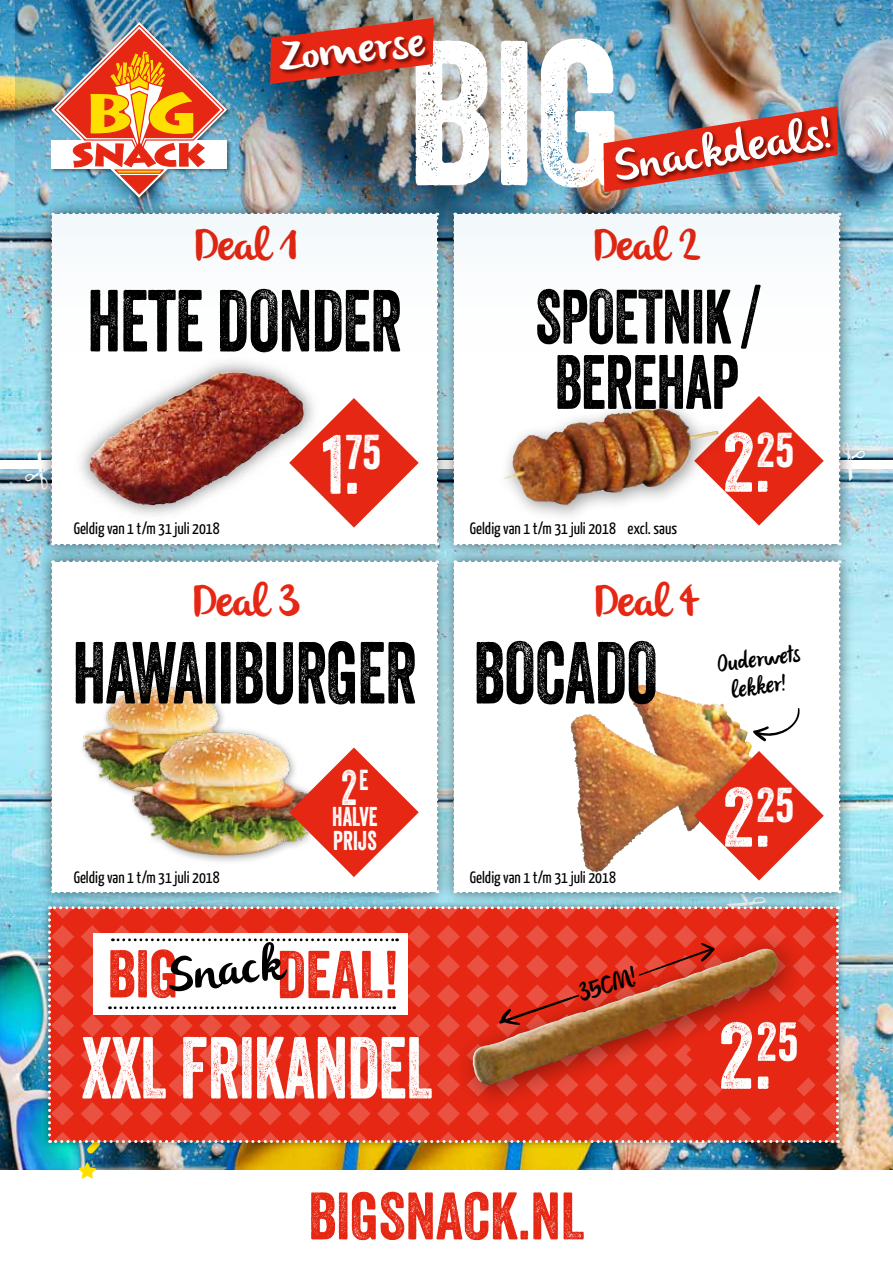
<style>
.page{position:relative;width:893px;height:1263px;background:#fff}
.page>*{position:absolute;margin:0;border:0;box-sizing:border-box;transform-origin:0 0}
.t1{font:199.5px "Veneer";color:#fff}
.t2{font:90.75px "Veneer";color:#fff}
.t3{font:84.9px "Veneer";letter-spacing:-.01em;color:#000;scale:.85 1}
.t4{font:84.9px "Veneer";letter-spacing:-.01em;color:#fff;scale:.85 1}
.t5{font:81px "Veneer";color:#fff}
.t6{font:74.4px/65.2px "Veneer";letter-spacing:-.01em;color:#000;scale:.85 1}
.t7{font:65.4px "Veneer";color:#e52713}
.t8{font:64.8px "Veneer";color:#e52713}
.t9{font:49.05px "Olivier 2016";color:#000}
.t10{font:48.15px "Veneer";color:#fff;scale:.85 1}
.t11{font:45.15px "Olivier 2016";color:#fff;scale:1.04 1}
.t12{font:45px "Olivier 2016";letter-spacing:-.03em;color:#e52713}
.t13{font:42.3px "Olivier 2016";color:#fff;scale:1.04 1}
.t14{font:26.55px "Olivier 2016";color:#000;scale:.85 1}
.t15{font:26.4px/23.2px "Veneer";color:#fff;scale:.85 1}
.t16{font:24px/27px "Olivier 2016";color:#000;text-align:center;scale:.85 1}
.t17{font:16.5px "Yanone Kaffeesatz";color:#000}
</style>
<div class="page">
<img style="left:0;top:0;width:893px;height:459px">
<img style="left:0;top:470px;width:893px;height:206px">
<img style="left:0;top:676px;width:893px;height:494px">
<svg style="left:79px;top:1162px;width:17px;height:17px"></svg>
<div style="left:439px;top:199px;width:415px;height:360px;background:#000;opacity:.55"></div>
<div style="left:37px;top:547px;width:415px;height:360px;background:#000;opacity:.55"></div>
<div style="left:439px;top:547px;width:415px;height:360px;background:#000;opacity:.55"></div>
<img style="left:15px;top:0;width:878px;height:384px">
<div style="left:51px;top:22px;width:180px;height:180px;background:#000;opacity:.4"></div>
<img style="left:51px;top:22px;width:176px;height:176px">
<img style="left:270px;top:18px;width:164px;height:66px">
<div style="left:279px;top:35px;width:151px;height:40px;background:#000;opacity:.55"></div>
<img style="left:603px;top:106px;width:235px;height:86px">
<div style="left:614px;top:115px;width:222px;height:71px;background:#000;opacity:.55"></div>
<svg style="left:25px;top:213px;width:413px;height:332px"></svg>
<img style="left:48px;top:560px;width:792px;height:593px">
<svg style="left:453px;top:213px;width:413px;height:332px"></svg>
<h3 class="t13" style="left:276px;top:33px;width:143px;rotate:-6deg">Zomerse</h3>
<h1 class="t1" style="left:407px;top:-8px;width:218px">BIG</h1>
<h3 class="t11" style="left:610px;top:141px;width:214px;rotate:-9deg">Snackdeals!</h3>
<h3 class="t12" style="left:194px;top:220px;width:105px">Deal 1</h3>
<h3 class="t12" style="left:593px;top:220px;width:109px">Deal 2</h3>
<h3 class="t3" style="left:87px;top:269px;width:372px">HETE DONDER</h3>
<h3 class="t6" style="left:535px;top:284px;width:264px">SPOETNIK /<br>BEREHAP</h3>
<h3 class="t5" style="left:322px;top:415px;width:60px">1.<sup>75</sup></h3>
<p class="t17" style="left:74px;top:518px;width:147px">Geldig van 1 t/m 31 juli 2018</p>
<h3 class="t5" style="left:723px;top:413px;width:73px">2.<sup>25</sup></h3>
<p class="t17" style="left:470px;top:518px;width:147px">Geldig van 1 t/m 31 juli 2018</p>
<p class="t17" style="left:628px;top:518px;width:51px">excl. saus</p>
<h3 class="t12" style="left:193px;top:576px;width:109px">Deal 3</h3>
<h3 class="t3" style="left:72px;top:621px;width:407px">HAWAIIBURGER</h3>
<h3 class="t10" style="left:341px;top:758px;width:34px">2<sup>E</sup></h3>
<h3 class="t15" style="left:332px;top:805px;width:55px">HALVE<br>PRIJS</h3>
<h3 class="t12" style="left:594px;top:576px;width:107px">Deal 4</h3>
<h3 class="t3" style="left:473px;top:621px;width:218px">BOCADO</h3>
<h3 class="t16" style="left:715px;top:653px;width:100px;rotate:-8deg">Ouderwets lekker!</h3>
<h3 class="t5" style="left:723px;top:768px;width:73px">2.<sup>25</sup></h3>
<p class="t17" style="left:74px;top:867px;width:147px">Geldig van 1 t/m 31 juli 2018</p>
<p class="t17" style="left:470px;top:867px;width:147px">Geldig van 1 t/m 31 juli 2018</p>
<h3 class="t9" style="left:162px;top:948px;width:118px;rotate:-7deg">Snack</h3>
<h3 class="t7" style="left:107px;top:934px;width:72px">BIG</h3>
<h3 class="t7" style="left:277px;top:935px;width:124px">DEAL!</h3>
<h3 class="t4" style="left:82px;top:1016px;width:414px">XXL FRIKANDEL</h3>
<h3 class="t14" style="left:574px;top:980px;width:71px;rotate:-19deg">35CM!</h3>
<h3 class="t8" style="left:308px;top:1176px;width:278px">BIGSNACK.NL</h3>
<h2 class="t2" style="left:718px;top:1001px;width:81px">2.<sup>25</sup></h2>
</div>
